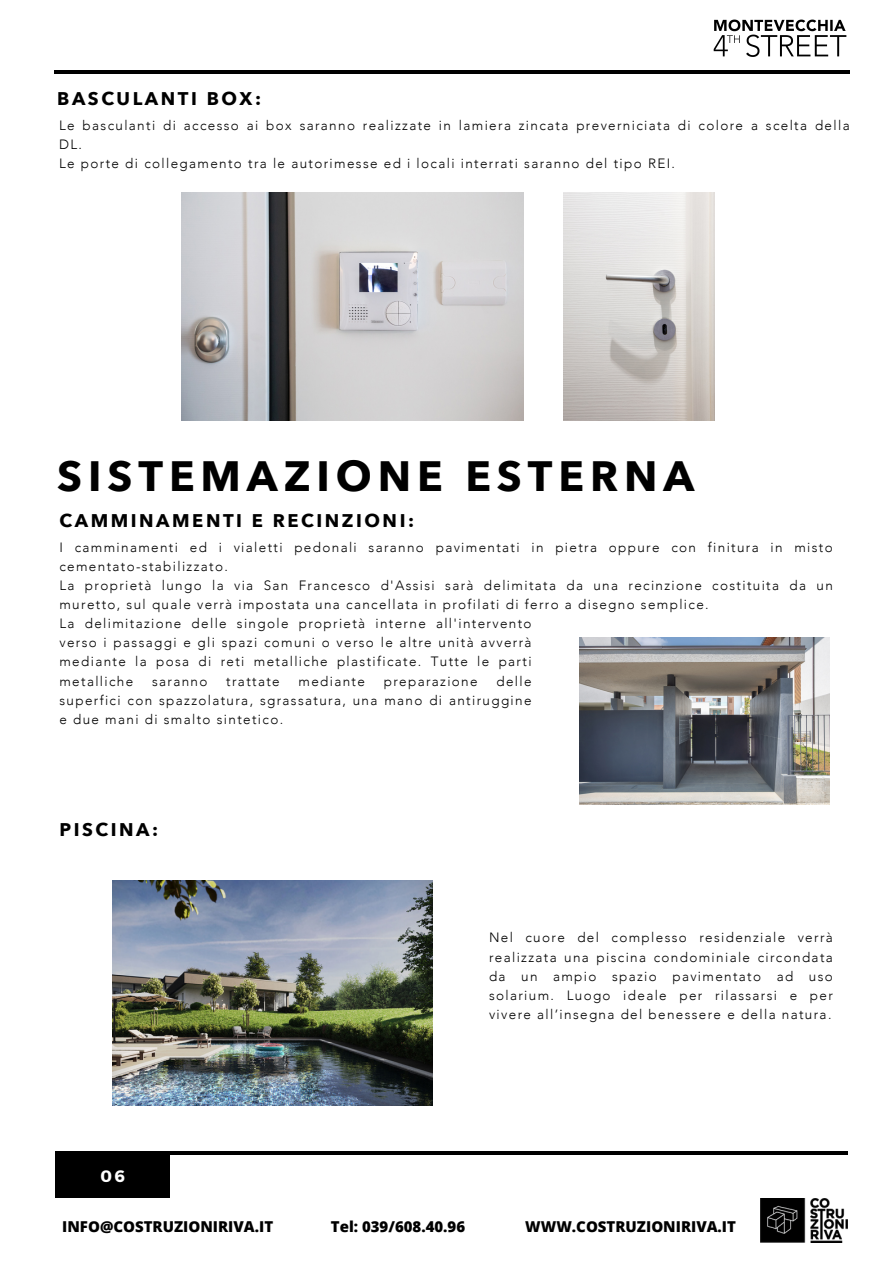
<style>
.page{position:relative;width:893px;height:1264px;background:#fff}
.page>*{position:absolute;margin:0;border:0;box-sizing:border-box;transform-origin:0 0}
.t1{font:700 42.3px "Avenir Next";letter-spacing:.14em;color:#000}
.t2{font:700 18.3px "Avenir Next";letter-spacing:.14em;color:#000}
.t3{font:700 16.5px "Montserrat";color:#fff}
.t4{font:800 15px "Open Sans";color:#000}
.t5{font:300 13.5px/19px "Avenir";letter-spacing:.1em;color:#000}
</style>
<div class="page">
<hr style="left:54px;top:71px;width:795px;height:3px;background:#000">
<img style="left:182px;top:192px;width:341px;height:228px">
<img style="left:563px;top:192px;width:152px;height:228px">
<img style="left:579px;top:637px;width:250px;height:167px">
<div style="left:55px;top:1151px;width:115px;height:46px;background:#000"></div>
<hr style="left:72px;top:1151px;width:775px;height:3px;background:#000">
<img style="left:760px;top:1198px;width:87px;height:44px">
<img style="left:113px;top:880px;width:319px;height:225px">
<img style="left:713px;top:19px;width:134px;height:38px">
<p class="t2" style="left:57px;top:87px;width:205px">BASCULANTI BOX:</p>
<p class="t5" style="left:59px;top:116px;width:792px">Le basculanti di accesso ai box saranno realizzate in lamiera zincata preverniciata di colore a scelta della<br>DL.</p>
<p class="t5" style="left:59px;top:154px;width:617px">Le porte di collegamento tra le autorimesse ed i locali interrati saranno del tipo REI.</p>
<p class="t1" style="left:57px;top:448px;width:638px">SISTEMAZIONE ESTERNA</p>
<p class="t2" style="left:59px;top:509px;width:356px">CAMMINAMENTI E RECINZIONI:</p>
<p class="t5" style="left:59px;top:538px;width:774px">I camminamenti ed i vialetti pedonali saranno pavimentati in pietra oppure con finitura in misto cementato-stabilizzato.</p>
<p class="t5" style="left:59px;top:576px;width:774px">La proprietà lungo la via San Francesco d'Assisi sarà delimitata da una recinzione costituita da un muretto, sul quale verrà impostata una cancellata in profilati di ferro a disegno semplice.</p>
<p class="t5" style="left:59px;top:614px;width:473px;text-align:justify">La delimitazione delle singole proprietà interne all'intervento verso i passaggi e gli spazi comuni o verso le altre unità avverrà mediante la posa di reti metalliche plastificate. Tutte le parti metalliche</p>
<p class="t5" style="left:59px;top:671px;width:473px;text-align:justify;text-indent:437px">delle superfici con spazzolatura, sgrassatura, una mano di antiruggine e due mani di smalto sintetico.</p>
<p class="t5" style="left:152px;top:671px;width:57px">saranno</p>
<p class="t5" style="left:226px;top:671px;width:55px">trattate</p>
<p class="t5" style="left:298px;top:671px;width:68px">mediante</p>
<p class="t5" style="left:384px;top:671px;width:95px">preparazione</p>
<p class="t2" style="left:59px;top:817px;width:100px">PISCINA:</p>
<p class="t5" style="left:489px;top:928px;width:345px;text-align:justify">Nel cuore del complesso residenziale verrà realizzata una piscina condominiale circondata da un ampio spazio pavimentato ad uso solarium. Luogo ideale per rilassarsi e per vivere all’insegna del benessere e della natura.</p>
<p class="t3" style="left:100px;top:1165px;width:26px">06</p>
<p class="t4" style="left:62px;top:1215px;width:212px">INFO@COSTRUZIONIRIVA.IT</p>
<p class="t4" style="left:331px;top:1215px;width:136px">Tel: 039/608.40.96</p>
<p class="t4" style="left:525px;top:1215px;width:212px">WWW.COSTRUZIONIRIVA.IT</p>
</div>
